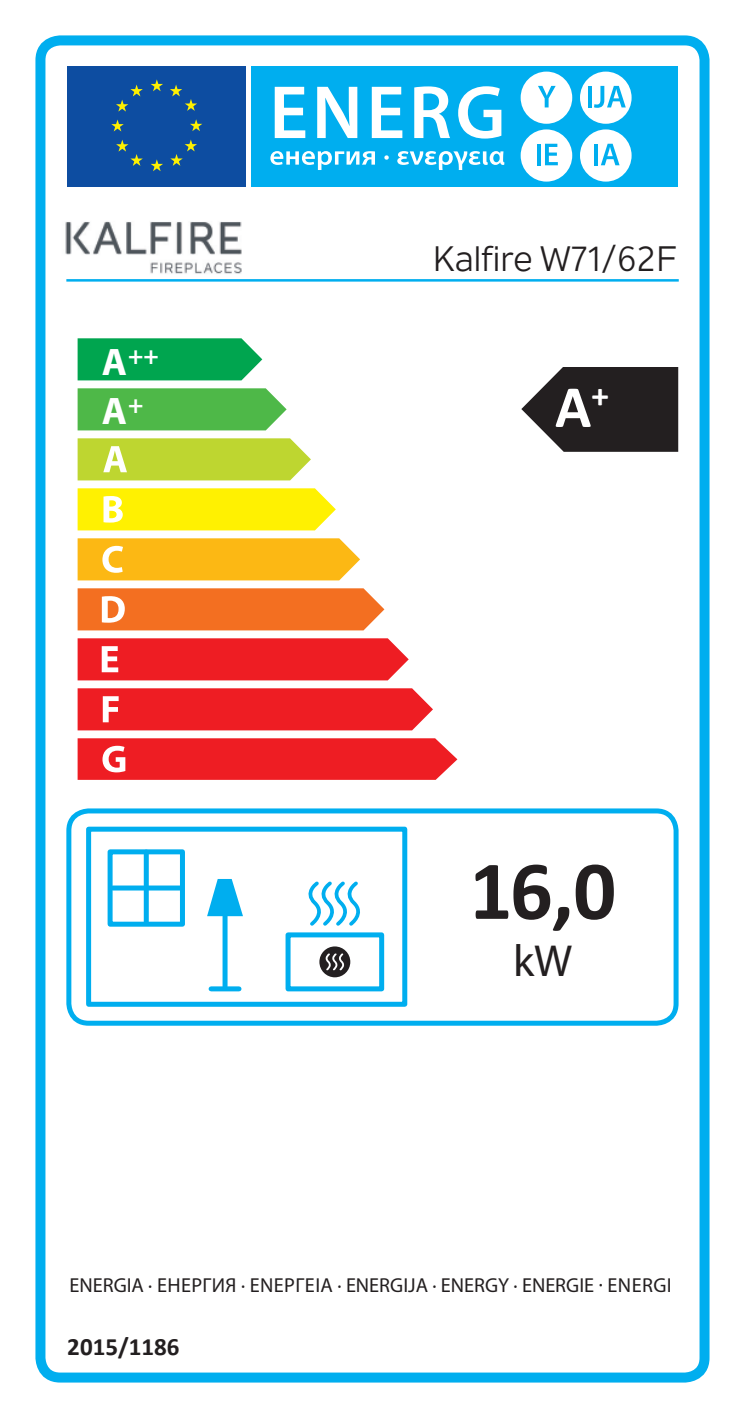
<style>
.page{position:relative;width:745px;height:1418px;background:#fff}
.page>*{position:absolute;margin:0;border:0;box-sizing:border-box;transform-origin:0 0}
.t1{font:700 84.5px "Calibri";color:#231f20}
.t2{font:700 60px "Calibri";color:#fff}
.t3{font:700 45px/55.5px "Calibri";color:#fff}
.t4{font:45px "Myriad Pro";color:#231f20}
.t5{font:700 38.5px "Myriad Pro";color:#fff}
.t6{font:35px "Nolan Next";color:#231f20}
.t7{font:700 25.75px "Myriad Pro";color:#fff}
.t8{font:700 25px "Calibri";color:#231f20}
.t9{font:20.25px "Myriad Pro";letter-spacing:.005em;color:#231f20}
.s1{font-size:38.5px}
</style>
<div class="page">
<div style="left:35px;top:35px;width:674px;height:1347px;border:10px solid #00aeef;border-radius:20px"></div>
<div style="left:67px;top:66px;width:178px;height:120px;background:#0d4da1"></div>
<div style="left:251px;top:66px;width:426px;height:120px;background:#00aeef"></div>
<svg style="left:170px;top:85px;width:27px;height:26px"></svg>
<svg style="left:151px;top:79px;width:12px;height:12px"></svg>
<svg style="left:116px;top:85px;width:27px;height:27px"></svg>
<svg style="left:111px;top:120px;width:13px;height:11px"></svg>
<svg style="left:116px;top:140px;width:27px;height:26px"></svg>
<svg style="left:151px;top:159px;width:12px;height:12px"></svg>
<svg style="left:170px;top:140px;width:27px;height:26px"></svg>
<svg style="left:190px;top:119px;width:12px;height:12px"></svg>
<svg style="left:274px;top:87px;width:31px;height:51px"></svg>
<svg style="left:317px;top:87px;width:40px;height:51px"></svg>
<svg style="left:371px;top:87px;width:31px;height:51px"></svg>
<svg style="left:414px;top:86px;width:36px;height:52px"></svg>
<svg style="left:458px;top:86px;width:43px;height:53px"></svg>
<svg style="left:270px;top:151px;width:105px;height:19px"></svg>
<svg style="left:384px;top:155px;width:4px;height:5px"></svg>
<svg style="left:397px;top:151px;width:107px;height:19px"></svg>
<div style="left:520px;top:72px;width:52px;height:52px;background:#fff;border-radius:50%"></div>
<svg style="left:538px;top:86px;width:17px;height:21px"></svg>
<div style="left:579px;top:72px;width:52px;height:52px;background:#fff;border-radius:50%"></div>
<div style="left:520px;top:129px;width:52px;height:53px;background:#fff;border-radius:50%"></div>
<svg style="left:537px;top:144px;width:3px;height:21px"></svg>
<svg style="left:545px;top:144px;width:12px;height:21px"></svg>
<div style="left:579px;top:129px;width:52px;height:53px;background:#fff;border-radius:50%"></div>
<svg style="left:588px;top:86px;width:3px;height:21px"></svg>
<svg style="left:594px;top:86px;width:31px;height:22px"></svg>
<svg style="left:594px;top:144px;width:3px;height:21px"></svg>
<svg style="left:601px;top:144px;width:18px;height:21px"></svg>
<hr style="left:66px;top:279px;width:612px;height:2px;background:#00aeef">
<svg style="left:521px;top:367px;width:156px;height:85px;background:#423f40"></svg>
<div style="left:66px;top:808px;width:612px;height:217px;border:5px solid #00aeef;border-radius:20px"></div>
<div style="left:78px;top:388px;width:208px;height:42px;background:#4eb848"></div>
<svg style="left:78px;top:338px;width:184px;height:42px;background:#0faa59"></svg>
<svg style="left:78px;top:438px;width:233px;height:42px;background:#c3d941"></svg>
<svg style="left:78px;top:488px;width:257px;height:42px;background:#fff214"></svg>
<svg style="left:78px;top:538px;width:282px;height:42px;background:#fcbc22"></svg>
<svg style="left:78px;top:588px;width:306px;height:42px;background:#f3782f"></svg>
<svg style="left:78px;top:638px;width:330px;height:42px;background:#ee292f"></svg>
<svg style="left:78px;top:688px;width:354px;height:42px;background:#ee272d"></svg>
<svg style="left:78px;top:738px;width:379px;height:41px;background:#ee292f"></svg>
<div style="left:107px;top:849px;width:78px;height:77px;border:5px solid #00aeef"></div>
<div style="left:144px;top:852px;width:5px;height:70px;background:#00aeef"></div>
<div style="left:113px;top:885px;width:67px;height:5px;background:#00aeef"></div>
<div style="left:211px;top:986px;width:28px;height:5px;background:#00aeef"></div>
<div style="left:222px;top:916px;width:5px;height:70px;background:#00aeef"></div>
<svg style="left:207px;top:879px;width:36px;height:37px"></svg>
<div style="left:285px;top:932px;width:99px;height:59px;border:5px solid #00aeef"></div>
<div style="left:86px;top:826px;width:321px;height:180px;border:5px solid #00aeef"></div>
<svg style="left:308px;top:881px;width:52px;height:45px"></svg>
<div style="left:319px;top:946px;width:31px;height:31px;background:#231f20;border-radius:50%"></div>
<svg style="left:325px;top:952px;width:23px;height:19px"></svg>
<img style="left:65px;top:221px;width:177px;height:53px">
<h3 class="t3" style="left:100px;top:335px;width:42px">A<sup>+<br></sup>A</h3>
<p class="t7" style="left:102px;top:340px;width:58px"><span class="s1">A</span>++</p>
<h3 class="t5" style="left:102px;top:388px;width:43px">A<sup>+</sup></h3>
<h3 class="t6" style="left:432px;top:238px;width:246px">Kalfire W71/62F</h3>
<h2 class="t2" style="left:554px;top:383px;width:55px">A<sup>+</sup></h2>
<h1 class="t1" style="left:469px;top:857px;width:148px">16,0</h1>
<h3 class="t4" style="left:513px;top:934px;width:61px">kW</h3>
<p class="t9" style="left:69px;top:1273px;width:603px">ENERGIA · ЕНЕРГИЯ · ΕΝΕΡΓΕΙΑ · ENERGIJA · ENERGY · ENERGIE · ENERGI</p>
<p class="t8" style="left:67px;top:1336px;width:114px">2015/1186</p>
</div>
